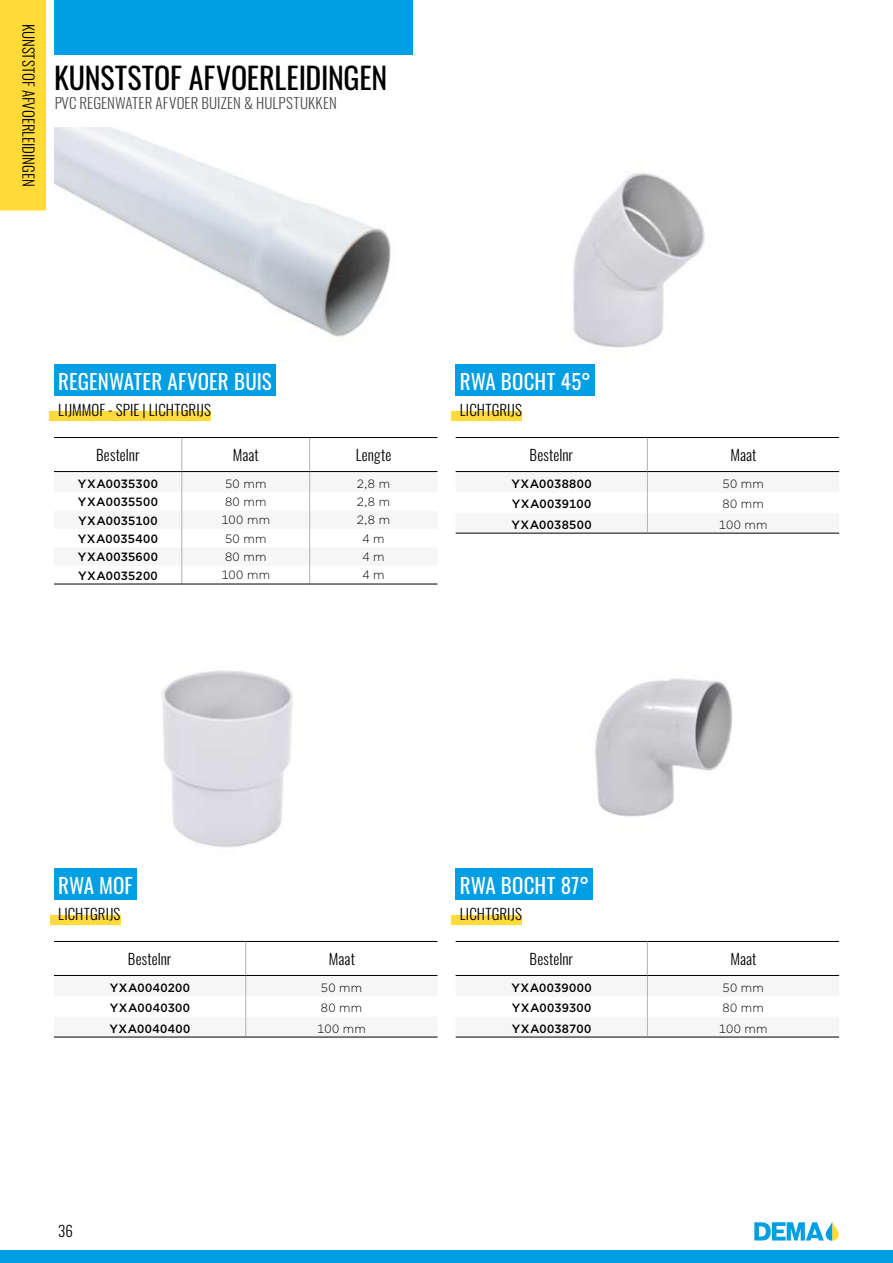
<style>
.page{position:relative;width:893px;height:1263px;background:#fff}
.page>*{position:absolute;margin:0;border:0;box-sizing:border-box;transform-origin:0 0}
.t1{font:30px "Oswald";letter-spacing:-.005em;color:#000}
.t2{font:21px "Oswald";letter-spacing:.005em;color:#fff}
.tabel_hoofding{font:300 15px "Oswald";letter-spacing:.01em;color:#000}
.t3{font:300 15px "Oswald";color:#000}
.tabel_rijen{font:500 12px "Gotham";letter-spacing:.035em;color:#000}
.tabel_rijen-2{font:300 12px "Gotham";letter-spacing:.02em;color:#000}
.tabel_rijen-3{font:500 12px "Gotham";letter-spacing:.01em;color:#000}
.tabel_rijen-4{font:500 12px "Gotham";letter-spacing:.015em;color:#000}
</style>
<div class="page">
<svg style="left:754px;top:1222px;width:85px;height:18px"></svg>
<div style="left:0;top:1250px;width:893px;height:13px;background:#009fe3"></div>
<div style="left:54px;top:0;width:358px;height:55px;background:#009fe3"></div>
<div style="left:0;top:0;width:46px;height:210px;background:#ffda39"></div>
<img style="left:456px;top:173px;width:249px;height:192px">
<div style="left:456px;top:365px;width:139px;height:31px;background:#009fe3"></div>
<div style="left:451px;top:411px;width:71px;height:10px;background:#ffda39"></div>
<hr style="left:456px;top:437px;width:191px;height:1px;background:#000">
<hr style="left:647px;top:437px;width:192px;height:1px;background:#000">
<hr style="left:647px;top:438px;width:1px;height:33px;background:#b3b2b2">
<svg style="left:456px;top:471px;width:383px;height:62px"></svg>
<hr style="left:456px;top:533px;width:191px;height:1px;background:#000">
<hr style="left:647px;top:533px;width:192px;height:1px;background:#000">
<img style="left:456px;top:678px;width:276px;height:191px">
<div style="left:456px;top:869px;width:137px;height:31px;background:#009fe3"></div>
<div style="left:451px;top:915px;width:71px;height:10px;background:#ffda39"></div>
<hr style="left:456px;top:941px;width:191px;height:1px;background:#000">
<hr style="left:647px;top:941px;width:192px;height:1px;background:#000">
<hr style="left:647px;top:942px;width:1px;height:33px;background:#b3b2b2">
<svg style="left:456px;top:975px;width:383px;height:62px"></svg>
<hr style="left:456px;top:1037px;width:191px;height:1px;background:#000">
<hr style="left:647px;top:1037px;width:192px;height:1px;background:#000">
<img style="left:54px;top:128px;width:337px;height:237px">
<div style="left:54px;top:365px;width:222px;height:31px;background:#009fe3"></div>
<div style="left:50px;top:411px;width:161px;height:10px;background:#ffda39"></div>
<hr style="left:309px;top:438px;width:1px;height:33px;background:#b3b2b2">
<svg style="left:54px;top:472px;width:383px;height:112px"></svg>
<hr style="left:54px;top:437px;width:128px;height:1px;background:#000">
<hr style="left:54px;top:471px;width:128px;height:1px;background:#000">
<hr style="left:182px;top:437px;width:128px;height:1px;background:#000">
<hr style="left:310px;top:437px;width:127px;height:1px;background:#000">
<hr style="left:182px;top:471px;width:128px;height:1px;background:#000">
<hr style="left:310px;top:471px;width:127px;height:1px;background:#000">
<hr style="left:182px;top:438px;width:1px;height:33px;background:#b3b2b2">
<hr style="left:54px;top:584px;width:128px;height:1px;background:#000">
<hr style="left:182px;top:584px;width:128px;height:1px;background:#000">
<hr style="left:310px;top:584px;width:127px;height:1px;background:#000">
<img style="left:54px;top:670px;width:239px;height:199px">
<div style="left:54px;top:869px;width:83px;height:31px;background:#009fe3"></div>
<div style="left:50px;top:915px;width:71px;height:10px;background:#ffda39"></div>
<hr style="left:54px;top:941px;width:192px;height:1px;background:#000">
<hr style="left:246px;top:941px;width:191px;height:1px;background:#000">
<hr style="left:245px;top:942px;width:1px;height:33px;background:#b3b2b2">
<svg style="left:54px;top:975px;width:383px;height:62px"></svg>
<hr style="left:54px;top:1037px;width:192px;height:1px;background:#000">
<hr style="left:246px;top:1037px;width:191px;height:1px;background:#000">
<p class="t3" style="left:42px;top:24px;width:165px;rotate:90deg">KUNSTSTOF AFVOERLEIDINGEN</p>
<h1 class="t1" style="left:54px;top:51px;width:335px">KUNSTSTOF AFVOERLEIDINGEN</h1>
<p class="tabel_hoofding" style="left:54px;top:90px;width:285px">PVC REGENWATER AFVOER BUIZEN &amp; HULPSTUKKEN</p>
<p class="t2" style="left:58px;top:363px;width:215px">REGENWATER AFVOER BUIS</p>
<p class="tabel_hoofding" style="left:58px;top:397px;width:154px">LIJMMOF - SPIE | LICHTGRIJS</p>
<p class="tabel_hoofding" style="left:96px;top:441px;width:45px">Bestelnr</p>
<p class="tabel_hoofding" style="left:233px;top:441px;width:28px">Maat</p>
<p class="tabel_hoofding" style="left:356px;top:441px;width:37px">Lengte</p>
<p class="tabel_rijen" style="left:78px;top:476px;width:81px">YXA0035300</p>
<p class="tabel_rijen-2" style="left:225px;top:476px;width:43px">50 mm</p>
<p class="tabel_rijen-2" style="left:357px;top:476px;width:35px">2,8 m</p>
<p class="tabel_rijen" style="left:78px;top:494px;width:81px">YXA0035500</p>
<p class="tabel_rijen-2" style="left:225px;top:494px;width:43px">80 mm</p>
<p class="tabel_rijen-2" style="left:357px;top:494px;width:35px">2,8 m</p>
<p class="tabel_rijen-4" style="left:78px;top:512px;width:81px">YXA0035100</p>
<p class="tabel_rijen-2" style="left:221px;top:513px;width:50px">100 mm</p>
<p class="tabel_rijen-2" style="left:357px;top:513px;width:35px">2,8 m</p>
<p class="tabel_rijen" style="left:78px;top:531px;width:82px">YXA0035400</p>
<p class="tabel_rijen-2" style="left:225px;top:531px;width:43px">50 mm</p>
<p class="tabel_rijen-2" style="left:362px;top:531px;width:24px">4 m</p>
<p class="tabel_rijen" style="left:78px;top:549px;width:82px">YXA0035600</p>
<p class="tabel_rijen-2" style="left:225px;top:549px;width:43px">80 mm</p>
<p class="tabel_rijen-2" style="left:362px;top:549px;width:24px">4 m</p>
<p class="tabel_rijen" style="left:78px;top:567px;width:81px">YXA0035200</p>
<p class="tabel_rijen-2" style="left:221px;top:568px;width:50px">100 mm</p>
<p class="tabel_rijen-2" style="left:362px;top:568px;width:24px">4 m</p>
<p class="t2" style="left:460px;top:363px;width:132px">RWA BOCHT 45°</p>
<p class="tabel_hoofding" style="left:460px;top:397px;width:64px">LICHTGRIJS</p>
<p class="tabel_hoofding" style="left:530px;top:441px;width:45px">Bestelnr</p>
<p class="tabel_hoofding" style="left:730px;top:441px;width:28px">Maat</p>
<p class="tabel_rijen" style="left:511px;top:476px;width:82px">YXA0038800</p>
<p class="tabel_rijen-2" style="left:722px;top:476px;width:43px">50 mm</p>
<p class="tabel_rijen-3" style="left:512px;top:496px;width:81px">YXA0039100</p>
<p class="tabel_rijen-2" style="left:722px;top:496px;width:43px">80 mm</p>
<p class="tabel_rijen" style="left:511px;top:516px;width:82px">YXA0038500</p>
<p class="tabel_rijen-2" style="left:719px;top:517px;width:50px">100 mm</p>
<p class="t2" style="left:58px;top:867px;width:76px">RWA MOF</p>
<p class="tabel_hoofding" style="left:58px;top:901px;width:64px">LICHTGRIJS</p>
<p class="tabel_hoofding" style="left:128px;top:945px;width:45px">Bestelnr</p>
<p class="tabel_hoofding" style="left:329px;top:945px;width:28px">Maat</p>
<p class="tabel_rijen" style="left:110px;top:980px;width:82px">YXA0040200</p>
<p class="tabel_rijen-2" style="left:321px;top:980px;width:43px">50 mm</p>
<p class="tabel_rijen" style="left:110px;top:1000px;width:82px">YXA0040300</p>
<p class="tabel_rijen-2" style="left:321px;top:1000px;width:43px">80 mm</p>
<p class="tabel_rijen" style="left:109px;top:1020px;width:82px">YXA0040400</p>
<p class="tabel_rijen-2" style="left:317px;top:1021px;width:50px">100 mm</p>
<p class="tabel_hoofding" style="left:58px;top:1218px;width:16px">36</p>
<p class="t2" style="left:460px;top:867px;width:131px">RWA BOCHT 87°</p>
<p class="tabel_hoofding" style="left:460px;top:901px;width:64px">LICHTGRIJS</p>
<p class="tabel_hoofding" style="left:530px;top:945px;width:45px">Bestelnr</p>
<p class="tabel_hoofding" style="left:730px;top:945px;width:28px">Maat</p>
<p class="tabel_rijen" style="left:511px;top:980px;width:82px">YXA0039000</p>
<p class="tabel_rijen-2" style="left:722px;top:980px;width:43px">50 mm</p>
<p class="tabel_rijen" style="left:512px;top:1000px;width:81px">YXA0039300</p>
<p class="tabel_rijen-2" style="left:722px;top:1000px;width:43px">80 mm</p>
<p class="tabel_rijen" style="left:512px;top:1020px;width:81px">YXA0038700</p>
<p class="tabel_rijen-2" style="left:719px;top:1021px;width:50px">100 mm</p>
</div>
